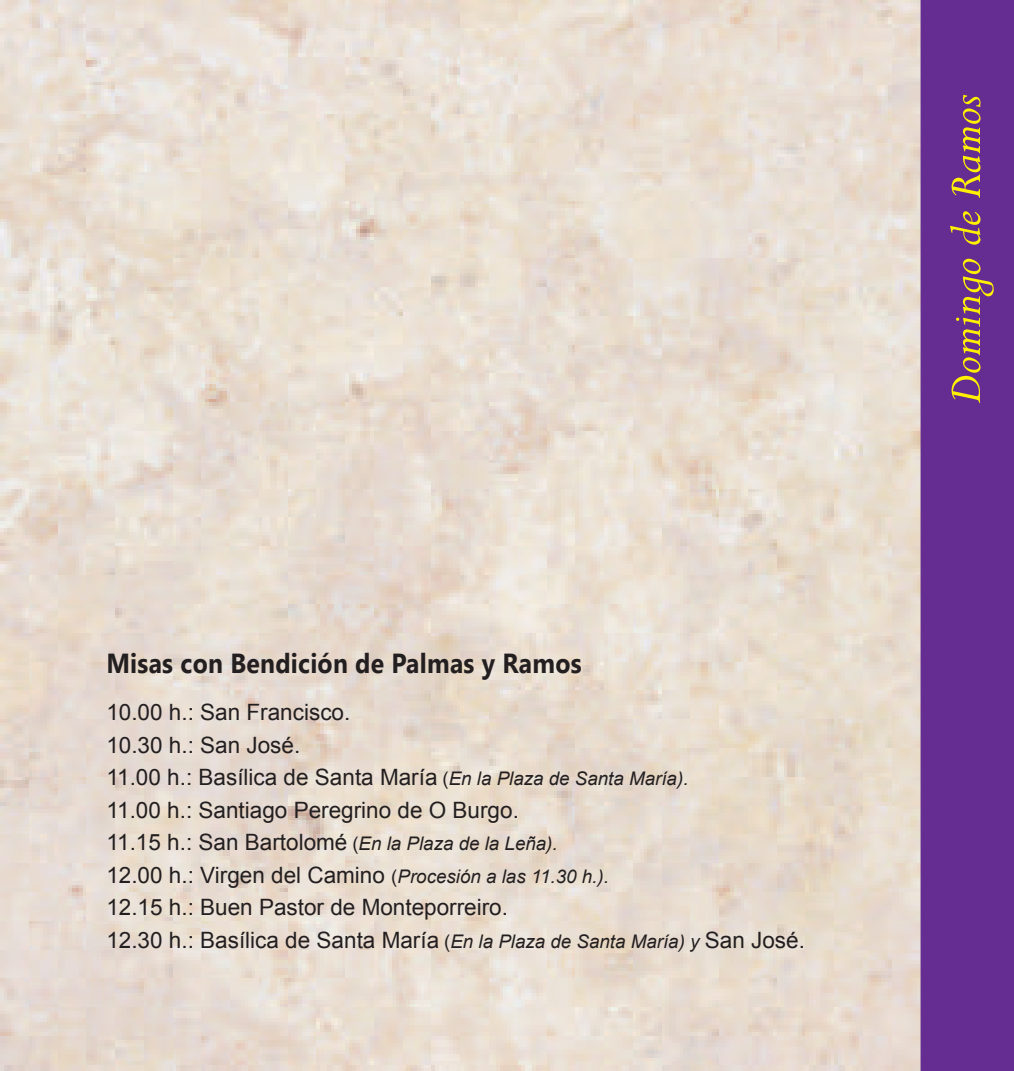
<style>
.page{position:relative;width:1014px;height:1071px;background:#fff}
.page>*{position:absolute;margin:0;border:0;box-sizing:border-box;transform-origin:0 0}
.t1{font:italic 50px "Perpetua";color:#fff101}
.t2{font:700 27.5px "Nirmala UI";letter-spacing:.01em;color:#231f20;scale:.9 1}
.t3{font:22.5px/32.5px "Arial";color:#231f20}
.s1{font-size:18.75px}
.s2{font-style:italic;font-size:18.75px}
</style>
<div class="page">
<img style="left:0;top:0;width:920px;height:1070px">
<div style="left:920px;top:0;width:93px;height:1070px;background:#652d91"></div>
<p class="t2" style="left:106px;top:641px;width:529px">Misas con Bendición de Palmas y Ramos</p>
<p class="t3" style="left:106px;top:696px;width:700px">10.00 h.: San Francisco.<br>10.30 h.: San José.<br>11.00 h.: Basílica de Santa María <span class="s1">(</span><span class="s2">En la Plaza de Santa María).<br></span>11.00 h.: Santiago Peregrino de O Burgo.<br>11.15 h.: San Bartolomé <span class="s1">(</span><span class="s2">En la Plaza de la Leña).<br></span>12.00 h.: Virgen del Camino <span class="s1">(</span><span class="s2">Procesión a las 11.30 h.).<br></span>12.15 h.: Buen Pastor de Monteporreiro.<br>12.30 h.: Basílica de Santa María <span class="s1">(</span><span class="s2">En la Plaza de Santa María) y</span> San José.</p>
<h1 class="t1" style="left:934px;top:403px;width:310px;rotate:-90deg">Domingo de Ramos</h1>
</div>
